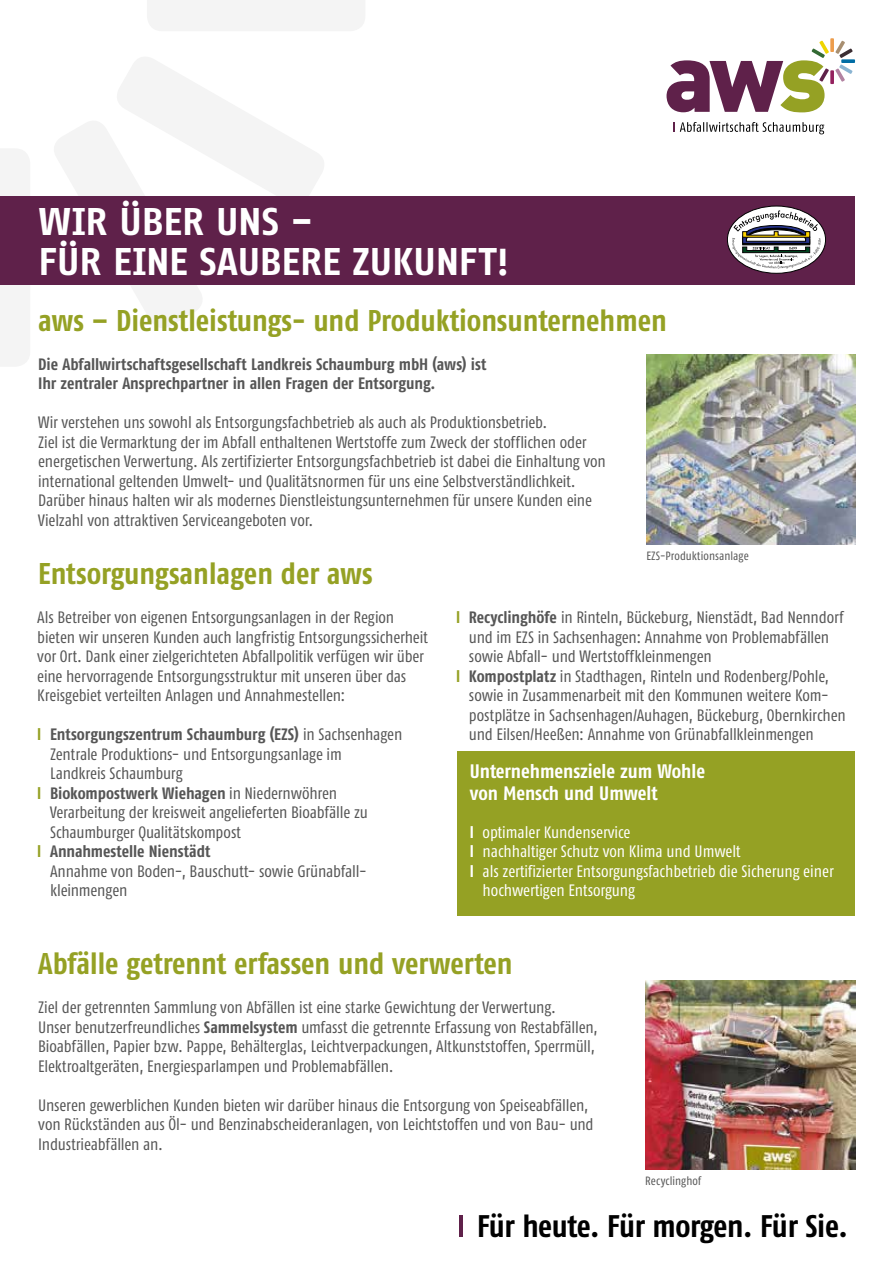
<style>
.page{position:relative;width:893px;height:1263px;background:#fff}
.page>*{position:absolute;margin:0;border:0;box-sizing:border-box;transform-origin:0 0}
.t1{font:700 37.5px/40.5px "Fago Office Sans OT";letter-spacing:-.01em;color:#fff}
.t2{font:700 31.2px "Fago Co";letter-spacing:-.01em;color:#000}
.t3{font:30px "Fago Co Bold Tf";color:#95a124}
.t4{font:700 19.5px/22.5px "Fago Co";color:#fff}
.t5{font:16.5px/19.5px "Fago Co";letter-spacing:-.01em;color:#565656}
.t6{font:16.5px/19.5px "Fago Co Bold Tf";letter-spacing:-.005em;color:#565656}
.t7{font:16.5px "Fago Co";color:#fff}
.t8{font:12px "Fago Co";letter-spacing:.005em;color:#565656}
.s1{font-family:"Fago Co";font-weight:700;color:#95a124}
.s2{font-family:"Fago Co"}
.s3{font-weight:700;color:#95a124}
.s4{font-family:"Fago Co Bold Tf"}
.s5{font-weight:700}
</style>
<div class="page">
<div style="left:147px;top:0;width:218px;height:31px;background:#f4f4f4"></div>
<svg style="left:54px;top:57px;width:270px;height:271px"></svg>
<div style="left:0;top:149px;width:30px;height:217px;background:#f4f4f4"></div>
<div style="left:0;top:196px;width:855px;height:89px;background:#5f214a"></div>
<svg style="left:830px;top:38px;width:4px;height:14px"></svg>
<svg style="left:835px;top:40px;width:18px;height:18px"></svg>
<svg style="left:841px;top:59px;width:14px;height:4px"></svg>
<svg style="left:835px;top:64px;width:18px;height:18px"></svg>
<svg style="left:830px;top:70px;width:4px;height:14px"></svg>
<svg style="left:666px;top:40px;width:163px;height:72px"></svg>
<svg style="left:673px;top:122px;width:151px;height:12px"></svg>
<svg style="left:459px;top:1215px;width:4px;height:22px"></svg>
<img style="left:646px;top:354px;width:209px;height:191px">
<img style="left:645px;top:980px;width:211px;height:189px">
<svg style="left:727px;top:206px;width:98px;height:67px"></svg>
<div style="left:727px;top:206px;width:99px;height:68px;border:1px solid #000;border-radius:50%"></div>
<svg style="left:732px;top:210px;width:89px;height:58px;background:#a7a3a5"></svg>
<div style="left:457px;top:752px;width:398px;height:164px;background:#95a124"></div>
<h1 class="t1" style="left:38px;top:201px;width:473px">WIR ÜBER UNS –<br>FÜR EINE SAUBERE ZUKUNFT!</h1>
<h3 class="t3" style="left:38px;top:303px;width:630px">aws – Dienstleistungs- und Produktionsunternehmen</h3>
<p class="t6" style="left:38px;top:354px;width:450px">Die Abfallwirtschaftsgesellschaft Landkreis Schaumburg mbH (aws) ist<br>Ihr zentraler Ansprechpartner in allen Fragen der Entsorgung.</p>
<p class="t5" style="left:38px;top:413px;width:569px">Wir verstehen uns sowohl als Entsorgungsfachbetrieb als auch als Produktionsbetrieb.<br>Ziel ist die Vermarktung der im Abfall enthaltenen Wertstoffe zum Zweck der stofflichen oder energetischen Verwertung. Als zertifizierter Entsorgungsfachbetrieb ist dabei die Einhaltung von international geltenden Umwelt- und Qualitätsnormen für uns eine Selbstverständlichkeit.<br>Darüber hinaus halten wir als modernes Dienstleistungsunternehmen für unsere Kunden eine Vielzahl von attraktiven Serviceangeboten vor.</p>
<h3 class="t3" style="left:38px;top:556px;width:336px">Entsorgungsanlagen der aws</h3>
<p class="t8" style="left:646px;top:549px;width:104px">EZS-Produktionsanlage</p>
<p class="t5" style="left:37px;top:608px;width:392px">Als Betreiber von eigenen Entsorgungsanlagen in der Region bieten wir unseren Kunden auch langfristig Entsorgungssicherheit vor Ort. Dank einer zielgerichteten Abfallpolitik verfügen wir über eine hervorragende Entsorgungsstruktur mit unseren über das Kreisgebiet verteilten Anlagen und Annahmestellen:</p>
<p class="t6" style="left:37px;top:725px;width:366px"><span class="s1">l</span> Entsorgungszentrum Schaumburg (EZS) <span class="s2">in Sachsenhagen</span></p>
<p class="t5" style="left:50px;top:744px;width:293px">Zentrale Produktions- und Entsorgungsanlage im<br>Landkreis Schaumburg</p>
<p class="t6" style="left:37px;top:783px;width:301px"><span class="s1">l</span> Biokompostwerk Wiehagen <span class="s2">in Niedernwöhren</span></p>
<p class="t5" style="left:50px;top:803px;width:319px">Verarbeitung der kreisweit angelieferten Bioabfälle zu<br>Schaumburger Qualitätskompost</p>
<p class="t6" style="left:37px;top:842px;width:175px"><span class="s1">l</span> Annahmestelle Nienstädt</p>
<p class="t5" style="left:50px;top:861px;width:318px">Annahme von Boden-, Bauschutt- sowie Grünabfall&shy;kleinmengen</p>
<p class="t5" style="left:456px;top:608px;width:389px"><span class="s3">l</span> <span class="s4">Recyclinghöfe</span> in Rinteln, Bückeburg, Nienstädt, Bad Nenndorf</p>
<p class="t5" style="left:469px;top:627px;width:362px">und im EZS in Sachsenhagen: Annahme von Problemabfällen</p>
<p class="t5" style="left:469px;top:647px;width:244px">sowie Abfall- und Wertstoffkleinmengen</p>
<p class="t5" style="left:456px;top:666px;width:374px"><span class="s3">l</span> <span class="s4">Kompostplatz</span> in Stadthagen, Rinteln und Rodenberg/Pohle,</p>
<p class="t5" style="left:469px;top:686px;width:361px">sowie in Zusammenarbeit mit den Kommunen weitere Kom-</p>
<p class="t5" style="left:469px;top:705px;width:378px">postplätze in Sachsenhagen/Auhagen, Bückeburg, Obernkirchen</p>
<p class="t5" style="left:469px;top:725px;width:346px">und Eilsen/Heeßen: Annahme von Grünabfallkleinmengen</p>
<p class="t4" style="left:470px;top:759px;width:237px">Unternehmensziele zum Wohle von Mensch und Umwelt</p>
<p class="t7" style="left:470px;top:823px;width:162px"><span class="s5">l</span> optimaler Kundenservice</p>
<p class="t7" style="left:470px;top:842px;width:272px"><span class="s5">l</span> nachhaltiger Schutz von Klima und Umwelt</p>
<p class="t7" style="left:470px;top:862px;width:365px"><span class="s5">l</span> als zertifizierter Entsorgungsfachbetrieb die Sicherung einer</p>
<p class="t7" style="left:483px;top:881px;width:154px">hochwertigen Entsorgung</p>
<h3 class="t3" style="left:38px;top:946px;width:476px">Abfälle getrennt erfassen und verwerten</h3>
<p class="t5" style="left:38px;top:998px;width:561px">Ziel der getrennten Sammlung von Abfällen ist eine starke Gewichtung der Verwertung.<br>Unser benutzerfreundliches <span class="s4">Sammelsystem</span> umfasst die getrennte Erfassung von Restabfällen, Bioabfällen, Papier bzw. Pappe, Behälterglas, Leichtverpackungen, Altkunststoffen, Sperrmüll, Elektroaltgeräten, Energiesparlampen und Problemabfällen.</p>
<p class="t5" style="left:38px;top:1095px;width:557px">Unseren gewerblichen Kunden bieten wir darüber hinaus die Entsorgung von Speiseabfällen, von Rückständen aus Öl- und Benzinabscheideranlagen, von Leichtstoffen und von Bau- und<br>Industrieabfällen an.</p>
<p class="t8" style="left:645px;top:1174px;width:58px">Recyclinghof</p>
<h2 class="t2" style="left:477px;top:1208px;width:372px">Für heute. Für morgen. Für Sie.</h2>
</div>
